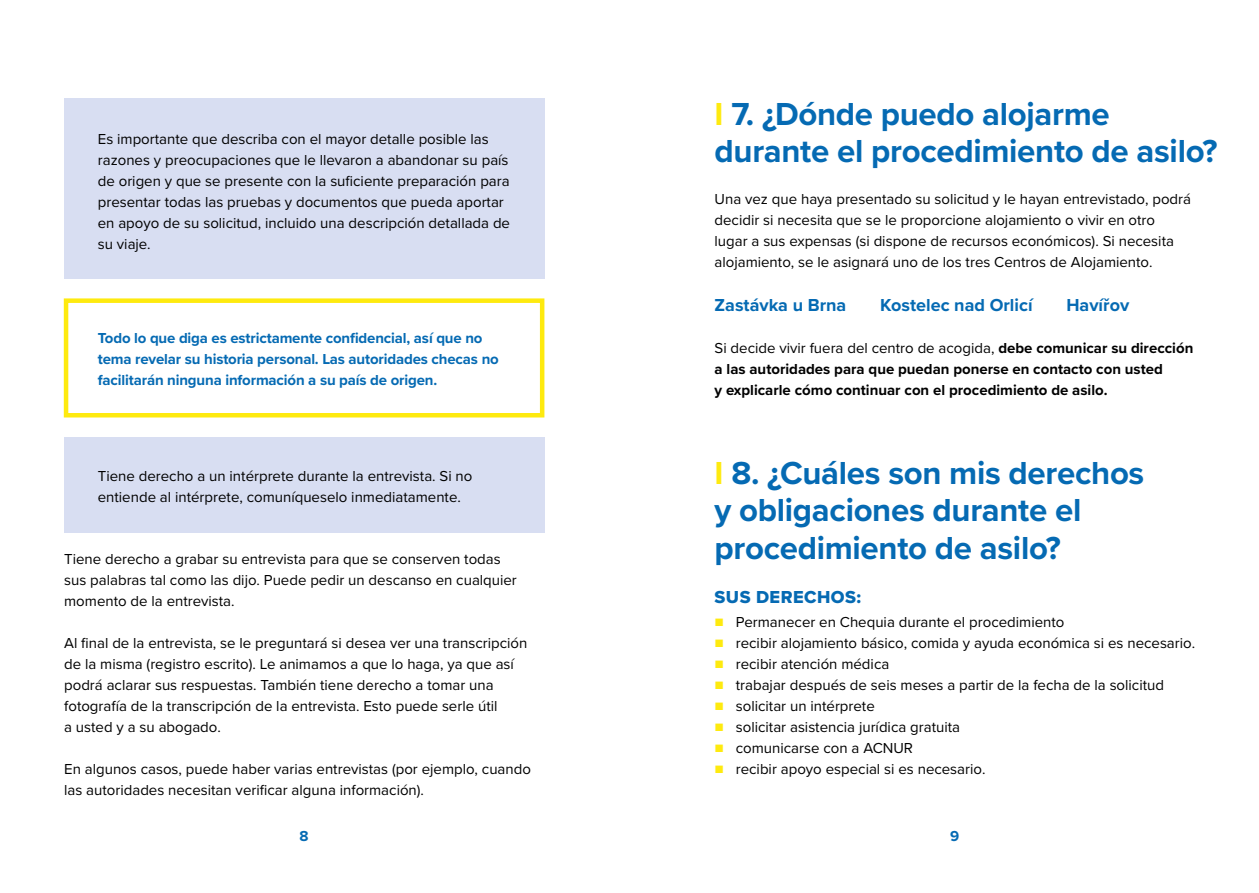
<style>
.page{position:relative;width:1259px;height:893px;background:#fff}
.page>*{position:absolute;margin:0;border:0;box-sizing:border-box;transform-origin:0 0}
.t1{font:700 33px/37.5px "Proxima Nova";letter-spacing:-.01em;color:#056ab3}
.t2{font:700 18px "Proxima Nova";color:#056ab3}
.t3{font:18px "Proxima Nova Extrabld";letter-spacing:.025em;color:#056ab3}
.t4{font:15px/21px "Proxima Nova";color:#000}
.t5{font:700 15px/21px "Proxima Nova";color:#000}
.t6{font:700 15px/21px "Proxima Nova";letter-spacing:-.01em;color:#056ab3}
.s1{color:#feea0f}
.s2{font-weight:400}
</style>
<div class="page">
<div style="left:64px;top:99px;width:480px;height:180px;background:#d8def2"></div>
<div style="left:64px;top:437px;width:480px;height:96px;background:#d8def2"></div>
<div style="left:64px;top:298px;width:480px;height:119px;border:4px solid #feea0f"></div>
<p class="t4" style="left:98px;top:128px;width:414px">Es importante que describa con el mayor detalle posible las razones y preocupaciones que le llevaron a abandonar su país de origen y que se presente con la suficiente preparación para presentar todas las pruebas y documentos que pueda aportar en apoyo de su solicitud, incluido una descripción detallada de su viaje.</p>
<p class="t6" style="left:98px;top:327px;width:402px">Todo lo que diga es estrictamente confidencial, así que no tema revelar su historia personal. Las autoridades checas no facilitarán ninguna información a su país de origen.</p>
<p class="t4" style="left:98px;top:465px;width:376px">Tiene derecho a un intérprete durante la entrevista. Si no entiende al intérprete, comuníqueselo inmediatamente.</p>
<p class="t4" style="left:64px;top:548px;width:454px">Tiene derecho a grabar su entrevista para que se conserven todas sus palabras tal como las dijo. Puede pedir un descanso en cualquier momento de la entrevista.</p>
<p class="t4" style="left:64px;top:632px;width:465px">Al final de la entrevista, se le preguntará si desea ver una transcripción de la misma (registro escrito). Le animamos a que lo haga, ya que así podrá aclarar sus respuestas. También tiene derecho a tomar una fotografía de la transcripción de la entrevista. Esto puede serle útil<br>a usted y a su abogado.</p>
<p class="t4" style="left:64px;top:758px;width:468px">En algunos casos, puede haber varias entrevistas (por ejemplo, cuando las autoridades necesitan verificar alguna información).</p>
<h1 class="t1" style="left:714px;top:94px;width:504px"><span class="s1">I</span> 7. ¿Dónde puedo alojarme durante el procedimiento de asilo?</h1>
<p class="t4" style="left:714px;top:188px;width:478px">Una vez que haya presentado su solicitud y le hayan entrevistado, podrá decidir si necesita que se le proporcione alojamiento o vivir en otro lugar a sus expensas (si dispone de recursos económicos). Si necesita alojamiento, se le asignará uno de los tres Centros de Alojamiento.</p>
<p class="t2" style="left:714px;top:292px;width:133px">Zastávka u Brna</p>
<p class="t2" style="left:880px;top:292px;width:154px">Kostelec nad Orlicí</p>
<p class="t2" style="left:1066px;top:292px;width:64px">Havířov</p>
<p class="t5" style="left:714px;top:337px;width:480px"><span class="s2">Si decide vivir fuera del centro de acogida,</span> debe comunicar su dirección a las autoridades para que puedan ponerse en contacto con usted<br>y explicarle cómo continuar con el procedimiento de asilo.</p>
<h1 class="t1" style="left:714px;top:453px;width:431px"><span class="s1">I</span> 8. ¿Cuáles son mis derechos y obligaciones durante el procedimiento de asilo?</h1>
<p class="t3" style="left:714px;top:583px;width:148px">SUS DERECHOS:</p>
<p class="t4" style="left:736px;top:611px;width:461px">Permanecer en Chequia durante el procedimiento<br>recibir alojamiento básico, comida y ayuda económica si es necesario. recibir atención médica<br>trabajar después de seis meses a partir de la fecha de la solicitud solicitar un intérprete<br>solicitar asistencia jurídica gratuita<br>comunicarse con a ACNUR<br>recibir apoyo especial si es necesario.</p>
<p class="t6" style="left:299px;top:825px;width:11px">8</p>
<p class="t6" style="left:950px;top:825px;width:11px">9</p>
</div>
